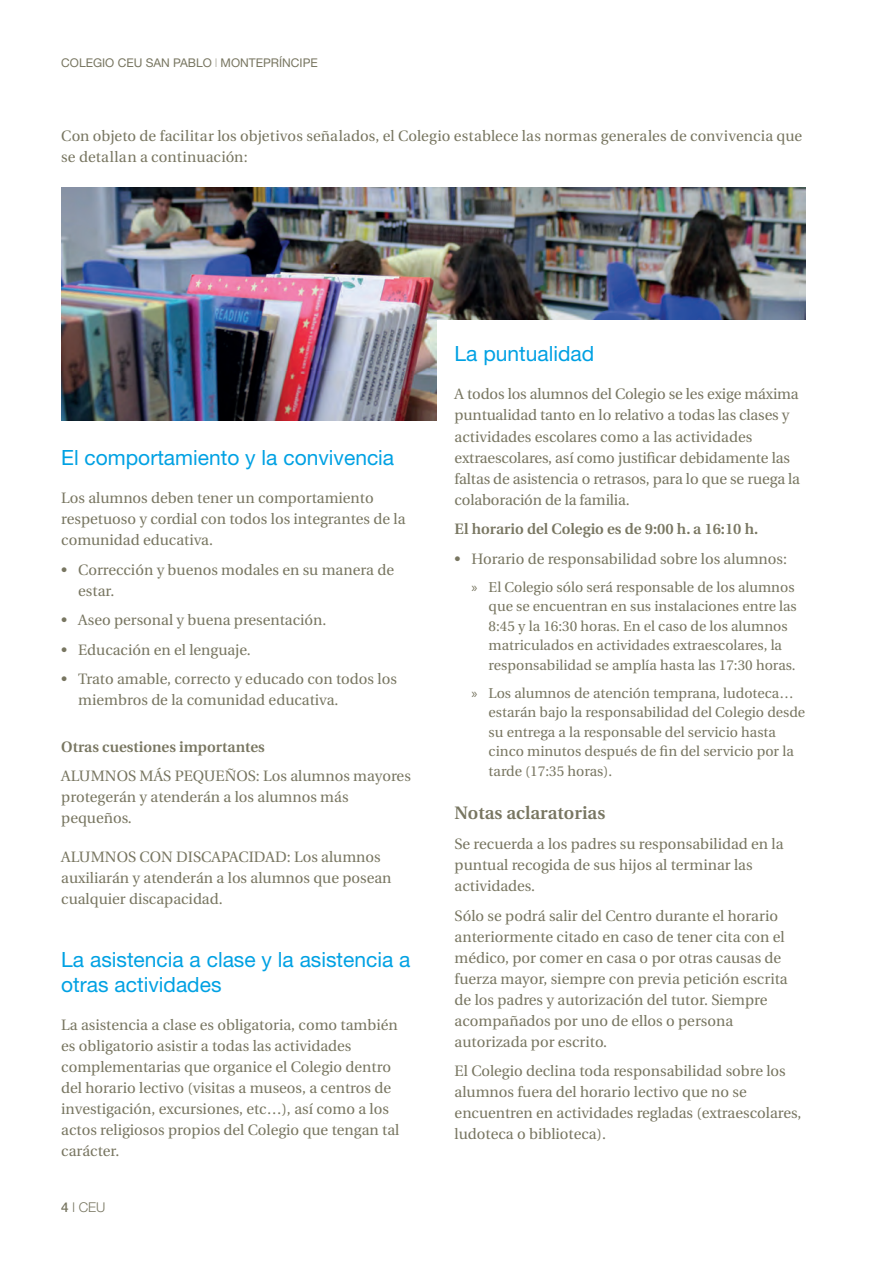
<style>
.page{position:relative;width:888px;height:1267px;background:#fff}
.page>*{position:absolute;margin:0;border:0;box-sizing:border-box;transform-origin:0 0}
.t1{font:21px/25.2px "Helvetica Neue";color:#00a1e3}
.t2{font:600 18px "Utopia";color:#787661}
.t3{font:15px/21px "Utopia";color:#787661}
.t4{font:600 15px "Utopia";color:#787661}
.t5{font:14.25px/19.5px "Utopia";color:#787661}
.t6{font:300 13.5px "Helvetica Neue";color:#787661}
.t7{font:12px "Helvetica Neue";color:#787661}
.s1{font-weight:100}
.s2{font-weight:500}
.s3{font-family:"Myriad Pro"}
</style>
<div class="page">
<img style="left:61px;top:188px;width:744px;height:232px">
<div style="left:437px;top:320px;width:386px;height:120px;background:#fff"></div>
<p class="t7" style="left:61px;top:56px;width:258px">COLEGIO CEU SAN PABLO <span class="s1">l</span> MONTEPRÍNCIPE</p>
<p class="t3" style="left:61px;top:125px;width:742px">Con objeto de facilitar los objetivos señalados, el Colegio establece las normas generales de convivencia que se detallan a continuación:</p>
<h1 class="t1" style="left:61px;top:445px;width:334px">El comportamiento y la convivencia</h1>
<p class="t3" style="left:61px;top:488px;width:346px">Los alumnos deben tener un comportamiento respetuoso y cordial con todos los integrantes de la comunidad educativa.</p>
<p class="t3" style="left:78px;top:559px;width:317px;text-indent:-17px">• Corrección y buenos modales en su manera de estar.</p>
<p class="t3" style="left:61px;top:610px;width:267px">• Aseo personal y buena presentación.</p>
<p class="t3" style="left:61px;top:639px;width:191px">• Educación en el lenguaje.</p>
<p class="t3" style="left:78px;top:669px;width:320px;text-indent:-17px">• Trato amable, correcto y educado con todos los miembros de la comunidad educativa.</p>
<p class="t4" style="left:61px;top:738px;width:205px">Otras cuestiones importantes</p>
<p class="t3" style="left:61px;top:766px;width:351px">ALUMNOS MÁS PEQUEÑOS: Los alumnos mayores protegerán y atenderán a los alumnos más pequeños.</p>
<p class="t3" style="left:61px;top:846px;width:332px">ALUMNOS CON DISCAPACIDAD: Los alumnos auxiliarán y atenderán a los alumnos que posean cualquier discapacidad.</p>
<h1 class="t1" style="left:61px;top:946px;width:351px">La asistencia a clase y la asistencia a otras actividades</h1>
<p class="t3" style="left:61px;top:1014px;width:340px">La asistencia a clase es obligatoria, como también es obligatorio asistir a todas las actividades complementarias que organice el Colegio dentro del horario lectivo (visitas a museos, a centros de investigación, excursiones, etc…), así como a los actos religiosos propios del Colegio que tengan tal carácter.</p>
<p class="t6" style="left:61px;top:1198px;width:46px"><span class="s2">4</span> l CEU</p>
<h1 class="t1" style="left:455px;top:341px;width:141px">La puntualidad</h1>
<p class="t3" style="left:455px;top:384px;width:347px">A todos los alumnos del Colegio se les exige máxima puntualidad tanto en lo relativo a todas las clases y actividades escolares como a las actividades extraescolares, así como justificar debidamente las faltas de asistencia o retrasos, para lo que se ruega la colaboración de la familia.</p>
<p class="t4" style="left:455px;top:520px;width:305px">El horario del Colegio es de 9:00 h. a 16:10 h.</p>
<p class="t3" style="left:455px;top:548px;width:334px">• Horario de responsabilidad sobre los alumnos:</p>
<p class="t5" style="left:489px;top:577px;width:310px;text-indent:-17px"><span class="s3">»</span> El Colegio sólo será responsable de los alumnos que se encuentran en sus instalaciones entre las 8:45 y la 16:30 horas. En el caso de los alumnos matriculados en actividades extraescolares, la responsabilidad se amplía hasta las 17:30 horas.</p>
<p class="t5" style="left:489px;top:683px;width:318px;text-indent:-17px"><span class="s3">»</span> Los alumnos de atención temprana, ludoteca… estarán bajo la responsabilidad del Colegio desde su entrega a la responsable del servicio hasta cinco minutos después de fin del servicio por la tarde (17:35 horas).</p>
<p class="t2" style="left:455px;top:803px;width:152px">Notas aclaratorias</p>
<p class="t3" style="left:455px;top:833px;width:330px">Se recuerda a los padres su responsabilidad en la puntual recogida de sus hijos al terminar las actividades.</p>
<p class="t3" style="left:455px;top:905px;width:335px">Sólo se podrá salir del Centro durante el horario anteriormente citado en caso de tener cita con el médico, por comer en casa o por otras causas de fuerza mayor, siempre con previa petición escrita de los padres y autorización del tutor. Siempre acompañados por uno de ellos o persona autorizada por escrito.</p>
<p class="t3" style="left:455px;top:1060px;width:348px">El Colegio declina toda responsabilidad sobre los alumnos fuera del horario lectivo que no se encuentren en actividades regladas (extraescolares, ludoteca o biblioteca).</p>
</div>
